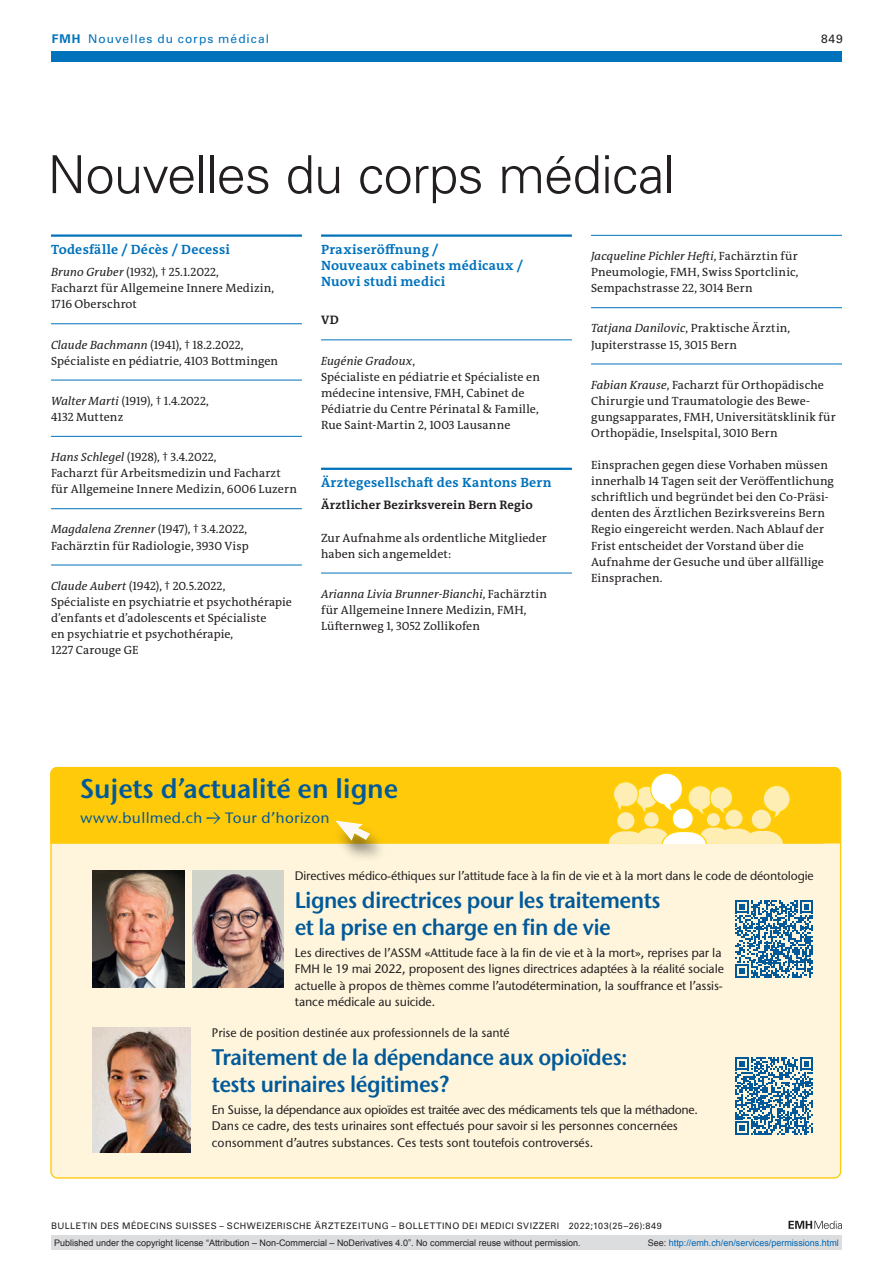
<style>
.page{position:relative;width:893px;height:1263px;background:#fff}
.page>*{position:absolute;margin:0;border:0;box-sizing:border-box;transform-origin:0 0}
.article-title{font:300 52.5px "Univers LT Std";letter-spacing:-.015em;color:#231f20}
.t1{font:600 27px "Stone Sans ITC Std";letter-spacing:-.005em;color:#015999}
.t2{font:600 22.5px/27px "Stone Sans ITC Std";letter-spacing:-.025em;color:#015999;scale:.95 1}
.t3{font:500 15px "Stone Sans ITC Std";letter-spacing:.02em;color:#015999}
.section-h1{font:700 13.5px/16px "The Antiqua B W7";letter-spacing:.02em;color:#0072bc}
.t4{font:500 12.3px/16.5px "Stone Sans ITC Std";letter-spacing:-.005em;color:#231f20}
.section-h2{font:700 12.3px "The Antiqua B W7";letter-spacing:.015em;color:#231f20}
.section-pi{font:12px/16px "The Antiqua B W5 Plain";letter-spacing:.01em;color:#231f20}
.section-pn{font:12px/16px "The Antiqua B W5 Plain";letter-spacing:.01em;color:#231f20}
.ressort{font:12px "Univers LT Std";letter-spacing:.08em;color:#0072bc}
.ressort-2{font:12px "Univers LT Std";color:#231f20}
.t5{font:9px "Arial";color:#231f20}
.fusszeile{font:9px "Univers LT Std";letter-spacing:.05em;color:#231f20}
.t6{font:9px "Arial";color:#0066b3}
.s1{font-weight:700}
.s2{font-style:italic}
.s3{font-family:"The Antiqua B W5 Plain";font-weight:400}
.s4{color:#231f20}
</style>
<div class="page">
<svg style="left:788px;top:1221px;width:54px;height:8px"></svg>
<hr style="left:51px;top:234px;width:251px;height:3px;background:#0072bc">
<hr style="left:51px;top:323px;width:251px;height:1px;background:#0072bc">
<hr style="left:51px;top:380px;width:251px;height:1px;background:#0072bc">
<hr style="left:51px;top:436px;width:251px;height:1px;background:#0072bc">
<hr style="left:51px;top:508px;width:251px;height:1px;background:#0072bc">
<hr style="left:51px;top:565px;width:251px;height:1px;background:#0072bc">
<hr style="left:321px;top:234px;width:251px;height:3px;background:#0072bc">
<hr style="left:321px;top:340px;width:251px;height:1px;background:#0072bc">
<hr style="left:321px;top:468px;width:251px;height:2px;background:#0072bc">
<hr style="left:321px;top:573px;width:251px;height:1px;background:#0072bc">
<hr style="left:591px;top:235px;width:251px;height:1px;background:#0072bc">
<hr style="left:591px;top:307px;width:251px;height:1px;background:#0072bc">
<hr style="left:591px;top:364px;width:251px;height:1px;background:#0072bc">
<div style="left:51px;top:51px;width:791px;height:11px;background:#0072bc"></div>
<div style="left:51px;top:768px;width:790px;height:410px;background:#fef5dc;border-radius:6px"></div>
<svg style="left:50px;top:766px;width:775px;height:78px;background:#fee89e"></svg>
<div style="left:51px;top:767px;width:790px;height:76px;background:#feca0a"></div>
<svg style="left:760px;top:782px;width:33px;height:38px"></svg>
<svg style="left:611px;top:770px;width:124px;height:47px;background:#fedb5a"></svg>
<div style="left:707px;top:813px;width:13px;height:13px;background:#ffeeb4;border-radius:50%"></div>
<div style="left:725px;top:810px;width:17px;height:17px;background:#ffeeb4;border-radius:50%"></div>
<div style="left:644px;top:812px;width:15px;height:15px;background:#ffeeb4;border-radius:50%"></div>
<div style="left:617px;top:812px;width:17px;height:17px;background:#ffeeb4;border-radius:50%"></div>
<div style="left:672px;top:808px;width:21px;height:21px;background:#fff;border-radius:50%"></div>
<div style="left:672px;top:807px;width:22px;height:23px;border:1px solid #fed304;border-radius:50%"></div>
<svg style="left:609px;top:827px;width:174px;height:16px;background:#fee791"></svg>
<div style="left:752px;top:810px;width:19px;height:19px;background:#ffeeb4;border-radius:50%"></div>
<div style="left:332px;top:823px;width:55px;height:41px;background:#231f20;opacity:.6"></div>
<svg style="left:335px;top:820px;width:36px;height:22px"></svg>
<svg style="left:735px;top:900px;width:78px;height:77px"></svg>
<svg style="left:735px;top:1057px;width:78px;height:77px"></svg>
<img style="left:93px;top:871px;width:91px;height:116px">
<img style="left:93px;top:1028px;width:98px;height:124px">
<img style="left:192px;top:871px;width:92px;height:116px">
<div style="left:51px;top:1235px;width:791px;height:15px;background:#dcdddf"></div>
<p class="ressort" style="left:52px;top:31px;width:219px"><span class="s1">FMH</span> Nouvelles du corps médical</p>
<p class="ressort-2" style="left:821px;top:31px;width:23px">849</p>
<p class="article-title" style="left:48px;top:143px;width:629px">Nouvelles du corps médical</p>
<p class="section-h1" style="left:51px;top:242px;width:180px">Todesfälle / Décès / Decessi</p>
<p class="section-pn" style="left:51px;top:264px;width:225px"><span class="s2">Bruno Gruber</span> (1932), † 25.1.2022,<br>Facharzt für Allgemeine Innere Medizin,<br>1716 Oberschrot</p>
<p class="section-pi" style="left:51px;top:337px;width:229px"><span class="s2">Claude Bachmann</span> (1941), † 18.2.2022,<br>Spécialiste en pédiatrie, 4103 Bottmingen</p>
<p class="section-pi" style="left:51px;top:393px;width:159px"><span class="s2">Walter Marti</span> (1919), † 1.4.2022,<br>4132 Muttenz</p>
<p class="section-pi" style="left:51px;top:449px;width:247px"><span class="s2">Hans Schlegel</span> (1928), † 3.4.2022,<br>Facharzt für Arbeitsmedizin und Facharzt für Allgemeine Innere Medizin, 6006 Luzern</p>
<p class="section-pi" style="left:51px;top:521px;width:199px"><span class="s2">Magdalena Zrenner</span> (1947), † 3.4.2022,<br>Fachärztin für Radiologie, 3930 Visp</p>
<p class="section-pi" style="left:51px;top:578px;width:242px"><span class="s2">Claude Aubert</span> (1942), † 20.5.2022,<br>Spécialiste en psychiatrie et psychothérapie d’enfants et d’adolescents et Spécialiste<br>en psychiatrie et psychothérapie,<br>1227 Carouge GE</p>
<p class="section-h1" style="left:321px;top:242px;width:203px">Praxiseröffnung /<br>Nouveaux cabinets médicaux /<br>Nuovi studi medici</p>
<p class="section-h2" style="left:321px;top:312px;width:19px">VD</p>
<p class="section-pi" style="left:321px;top:353px;width:220px"><span class="s2">Eugénie Gradoux</span>,<br>Spécialiste en pédiatrie et Spécialiste en médecine intensive, FMH, Cabinet de Pédiatrie du Centre Périnatal &amp; Famille, Rue Saint-Martin 2, 1003 Lausanne</p>
<p class="section-h1" style="left:321px;top:475px;width:232px">Ärztegesellschaft des Kantons Bern</p>
<p class="section-h2" style="left:321px;top:497px;width:213px">Ärztlicher Bezirksverein Bern Regio</p>
<p class="section-pn" style="left:321px;top:529px;width:227px">Zur Aufnahme als ordentliche Mitglieder haben sich angemeldet:</p>
<p class="section-pi" style="left:321px;top:586px;width:227px"><span class="s2">Arianna Livia Brunner-Bianchi</span>, Fachärztin für Allgemeine Innere Medizin, FMH,<br>Lüfternweg 1, 3052 Zollikofen</p>
<p class="section-pi" style="left:591px;top:248px;width:209px;text-align:justify"><span class="s2">Jacqueline Pichler Hefti</span>, Fachärztin für Pneumologie, FMH, Swiss Sportclinic, Sempachstrasse 22, 3014 Bern</p>
<p class="section-pi" style="left:591px;top:320px;width:201px"><span class="s2">Tatjana Danilovic</span>, Praktische Ärztin,<br>Jupiterstrasse 15, 3015 Bern</p>
<p class="section-pi" style="left:591px;top:377px;width:246px"><span class="s2">Fabian Krause</span>, Facharzt für Orthopädische Chirurgie und Traumatologie des Bewe&shy;gungsapparates, FMH, Universitätsklinik für Orthopädie, Inselspital, 3010 Bern</p>
<p class="section-pn" style="left:591px;top:457px;width:244px">Einsprachen gegen diese Vorhaben müssen innerhalb 14 Tagen seit der Veröffentlichung schriftlich und begründet bei den Co-Präsi&shy;denten des Ärztlichen Bezirksvereins Bern Regio eingereicht werden. Nach Ablauf der Frist entscheidet der Vorstand über die Aufnahme der Gesuche und über allfällige Einsprachen.</p>
<p class="t1" style="left:80px;top:772px;width:320px">Sujets d’actualité en ligne</p>
<p class="t3" style="left:80px;top:808px;width:251px">www.bullmed.ch <span class="s3">→</span> Tour d’horizon</p>
<p class="t4" style="left:295px;top:867px;width:520px">Directives médico-éthiques sur l’attitude face à la fin de vie et à la mort dans le code de déontologie</p>
<p class="t2" style="left:295px;top:887px;width:386px">Lignes directrices pour les traitements et la prise en charge en fin de vie</p>
<p class="t4" style="left:295px;top:944px;width:431px">Les directives de l’ASSM «Attitude face à la fin de vie et à la mort», reprises par la FMH le 19 mai 2022, proposent des lignes directrices adaptées à la réalité sociale actuelle à propos de thèmes comme l’autodétermination, la souffrance et l’assis&shy;tance médicale au suicide.</p>
<p class="t4" style="left:212px;top:1024px;width:299px">Prise de position destinée aux professionnels de la santé</p>
<p class="t2" style="left:212px;top:1044px;width:439px">Traitement de la dépendance aux opioïdes: tests urinaires légitimes?</p>
<p class="t4" style="left:212px;top:1101px;width:488px">En Suisse, la dépendance aux opioïdes est traitée avec des médicaments tels que la méthadone.<br>Dans ce cadre, des tests urinaires sont effectués pour savoir si les personnes concernées consomment d’autres substances. Ces tests sont toutefois controversés.</p>
<p class="fusszeile" style="left:51px;top:1220px;width:612px">BULLETIN DES MÉDECINS SUISSES – SCHWEIZERISCHE ÄRZTEZEITUNG – BOLLETTINO DEI MEDICI SVIZZERI 2022;103(25–26):849</p>
<p class="t5" style="left:54px;top:1237px;width:528px">Published under the copyright license “Attribution – Non-Commercial – NoDerivatives 4.0”. No commercial reuse without permission.</p>
<p class="t6" style="left:648px;top:1237px;width:193px"><span class="s4">See:</span> http://emh.ch/en/services/permissions.html</p>
</div>
